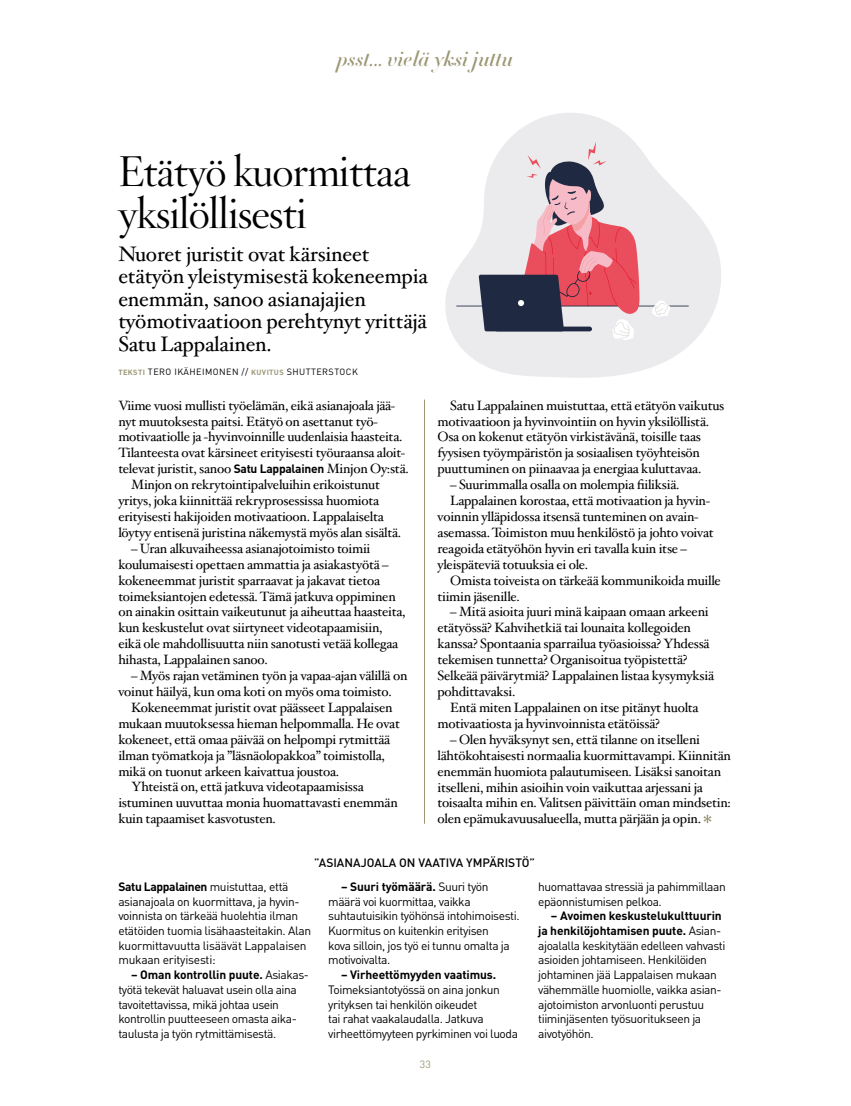
<style>
.page{position:relative;width:851px;height:1106px;background:#fff}
.page>*{position:absolute;margin:0;border:0;box-sizing:border-box;transform-origin:0 0}
.t1{font:300 42px/42px "Hoefler Titling";letter-spacing:-.02em;color:#000}
.t2{font:21px/22.5px "Hoefler Txt";letter-spacing:-.01em;color:#000}
.t3{font:21px "Didot HTF B64 Bold Ital";letter-spacing:.01em;color:#9c9876}
.t4{font:13.5px/15.9px "Hoefler Txt";letter-spacing:-.02em;color:#000}
.t5{font:12px/14.7px "DIN Pro";letter-spacing:-.035em;color:#000}
.t6{font:500 12px "DIN Pro";color:#000}
.t7{font:700 12px "DIN Pro";letter-spacing:-.01em;color:#000}
.t8{font:10.5px "DIN Pro";color:#9c9876}
.t9{font:9px "DIN Pro";letter-spacing:.05em;color:#000}
.s1{font-weight:700;font-size:7.5px;color:#9c9876}
.s2{font-family:"DIN Pro";font-weight:700;font-size:12px}
.s3{font-weight:700}
</style>
<div class="page">
<svg style="left:703px;top:814px;width:8px;height:9px"></svg>
<hr style="left:424px;top:399px;width:1px;height:424px;background:#9c9876">
<svg style="left:445px;top:113px;width:276px;height:265px;fill:#ebebed"></svg>
<hr style="left:456px;top:305px;width:232px;height:1px;background:#1f2a42">
<svg style="left:478px;top:141px;width:162px;height:199px;background:#c5a1ab"></svg>
<svg style="left:652px;top:300px;width:18px;height:17px"></svg>
<h2 class="t3" style="left:336px;top:46px;width:177px">psst... vielä yksi juttu</h2>
<h1 class="t1" style="left:118px;top:147px;width:294px">Etätyö kuormittaa yksilöllisesti</h1>
<h2 class="t2" style="left:118px;top:242px;width:311px">Nuoret juristit ovat kärsineet etätyön yleistymisestä kokeneempia enemmän, sanoo asianajajien työmotivaatioon perehtynyt yrittäjä<br>Satu Lappalainen.</h2>
<p class="t9" style="left:118px;top:366px;width:241px"><span class="s1">TEKSTI</span> TERO IKÄHEIMONEN // <span class="s1">KUVITUS</span> SHUTTERSTOCK</p>
<p class="t4" style="left:118px;top:397px;width:278px">Viime vuosi mullisti työelämän, eikä asianajoala jää-</p>
<p class="t4" style="left:118px;top:413px;width:260px">nyt muutoksesta paitsi. Etätyö on asettanut työ-</p>
<p class="t4" style="left:118px;top:428px;width:285px">motivaatiolle ja -hyvinvoinnille uudenlaisia haasteita.</p>
<p class="t4" style="left:118px;top:444px;width:288px">Tilanteesta ovat kärsineet erityisesti työuraansa aloit-</p>
<p class="t4" style="left:118px;top:460px;width:292px">televat juristit, sanoo <span class="s2">Satu Lappalainen</span> Minjon Oy:stä.</p>
<p class="t4" style="left:131px;top:476px;width:250px">Minjon on rekrytointipalveluihin erikoistunut</p>
<p class="t4" style="left:118px;top:492px;width:262px">yritys, joka kiinnittää rekryprosessissa huomiota</p>
<p class="t4" style="left:118px;top:508px;width:267px">erityisesti hakijoiden motivaatioon. Lappalaiselta</p>
<p class="t4" style="left:118px;top:524px;width:284px">löytyy entisenä juristina näkemystä myös alan sisältä.</p>
<p class="t4" style="left:118px;top:540px;width:289px;text-indent:13px">– Uran alkuvaiheessa asianajotoimisto toimii koulumaisesti opettaen ammattia ja asiakastyötä – kokeneemmat juristit sparraavat ja jakavat tietoa toimeksiantojen edetessä. Tämä jatkuva oppiminen on ainakin osittain vaikeutunut ja aiheuttaa haasteita, kun keskustelut ovat siirtyneet videotapaamisiin, eikä ole mahdollisuutta niin sanotusti vetää kollegaa hihasta, Lappalainen sanoo.</p>
<p class="t4" style="left:118px;top:667px;width:290px;text-indent:13px">– Myös rajan vetäminen työn ja vapaa-ajan välillä on voinut häilyä, kun oma koti on myös oma toimisto.</p>
<p class="t4" style="left:131px;top:699px;width:263px">Kokeneemmat juristit ovat päässeet Lappalaisen</p>
<p class="t4" style="left:118px;top:715px;width:283px">mukaan muutoksessa hieman helpommalla. He ovat</p>
<p class="t4" style="left:118px;top:731px;width:273px">kokeneet, että omaa päivää on helpompi rytmittää</p>
<p class="t4" style="left:118px;top:746px;width:268px">ilman työmatkoja ja ”läsnäolopakkoa” toimistolla,</p>
<p class="t4" style="left:118px;top:762px;width:222px">mikä on tuonut arkeen kaivattua joustoa.</p>
<p class="t4" style="left:131px;top:778px;width:234px">Yhteistä on, että jatkuva videotapaamisissa</p>
<p class="t4" style="left:118px;top:794px;width:281px">istuminen uuvuttaa monia huomattavasti enemmän</p>
<p class="t4" style="left:118px;top:810px;width:159px">kuin tapaamiset kasvotusten.</p>
<p class="t4" style="left:437px;top:397px;width:288px;text-indent:13px">Satu Lappalainen muistuttaa, että etätyön vaikutus motivaatioon ja hyvinvointiin on hyvin yksilöllistä.<br>Osa on kokenut etätyön virkistävänä, toisille taas fyysisen työympäristön ja sosiaalisen työyhteisön puuttuminen on piinaavaa ja energiaa kuluttavaa.</p>
<p class="t4" style="left:450px;top:476px;width:231px">– Suurimmalla osalla on molempia fiiliksiä.</p>
<p class="t4" style="left:450px;top:492px;width:261px">Lappalainen korostaa, että motivaation ja hyvin-</p>
<p class="t4" style="left:437px;top:508px;width:262px">voinnin ylläpidossa itsensä tunteminen on avain-</p>
<p class="t4" style="left:437px;top:524px;width:278px">asemassa. Toimiston muu henkilöstö ja johto voivat</p>
<p class="t4" style="left:437px;top:540px;width:251px">reagoida etätyöhön hyvin eri tavalla kuin itse –</p>
<p class="t4" style="left:437px;top:556px;width:152px">yleispäteviä totuuksia ei ole.</p>
<p class="t4" style="left:450px;top:572px;width:272px">Omista toiveista on tärkeää kommunikoida muille</p>
<p class="t4" style="left:437px;top:588px;width:84px">tiimin jäsenille.</p>
<p class="t4" style="left:437px;top:603px;width:278px;text-indent:13px">– Mitä asioita juuri minä kaipaan omaan arkeeni etätyössä? Kahvihetkiä tai lounaita kollegoiden kanssa? Spontaania sparrailua työasioissa? Yhdessä tekemisen tunnetta? Organisoitua työpistettä?<br>Selkeää päivärytmiä? Lappalainen listaa kysymyksiä pohdittavaksi.</p>
<p class="t4" style="left:437px;top:699px;width:262px;text-indent:13px">Entä miten Lappalainen on itse pitänyt huolta motivaatiosta ja hyvinvoinnista etätöissä?</p>
<p class="t4" style="left:437px;top:731px;width:295px;text-indent:13px">– Olen hyväksynyt sen, että tilanne on itselleni lähtökohtaisesti normaalia kuormittavampi. Kiinnitän enemmän huomiota palautumiseen. Lisäksi sanoitan itselleni, mihin asioihin voin vaikuttaa arjessani ja toisaalta mihin en. Valitsen päivittäin oman mindsetin: olen epämukavuusalueella, mutta pärjään ja opin.</p>
<p class="t6" style="left:314px;top:852px;width:222px">”ASIANAJOALA ON VAATIVA YMPÄRISTÖ”</p>
<p class="t5" style="left:118px;top:878px;width:194px"><span class="s3">Satu Lappalainen</span> muistuttaa, että asianajoala on kuormittava, ja hyvin&shy;voinnista on tärkeää huolehtia ilman etätöiden tuomia lisähaasteitakin. Alan kuormittavuutta lisäävät Lappalaisen mukaan erityisesti:</p>
<p class="t5" style="left:118px;top:967px;width:190px;text-indent:13px"><span class="s3">– Oman kontrollin puute.</span> Asiakas&shy;työtä tekevät haluavat usein olla aina tavoitettavissa, mikä johtaa usein kontrollin puutteeseen omasta aika&shy;taulusta ja työn rytmittämisestä.</p>
<p class="t5" style="left:328px;top:878px;width:193px;text-indent:13px"><span class="s3">– Suuri työmäärä.</span> Suuri työn määrä voi kuormittaa, vaikka suhtautuisikin työhönsä intohimoisesti.<br>Kuormitus on kuitenkin erityisen<br>kova silloin, jos työ ei tunnu omalta ja motivoivalta.</p>
<p class="t7" style="left:341px;top:964px;width:157px">– Virheettömyyden vaatimus.</p>
<p class="t5" style="left:328px;top:981px;width:191px">Toimeksiantotyössä on aina jonkun yrityksen tai henkilön oikeudet<br>tai rahat vaakalaudalla. Jatkuva virheettömyyteen pyrkiminen voi luoda</p>
<p class="t8" style="left:420px;top:1056px;width:13px">33</p>
<p class="t5" style="left:538px;top:878px;width:189px">huomattavaa stressiä ja pahimmillaan epäonnistumisen pelkoa.</p>
<p class="t5" style="left:538px;top:908px;width:189px;text-indent:13px"><span class="s3">– Avoimen keskustelukulttuurin ja henkilöjohtamisen puute.</span> Asian&shy;ajoalalla keskitytään edelleen vahvasti asioiden johtamiseen. Henkilöiden johtaminen jää Lappalaisen mukaan vähemmälle huomiolle, vaikka asian&shy;ajotoimiston arvonluonti perustuu tiiminjäsenten työsuoritukseen ja aivotyöhön.</p>
</div>
